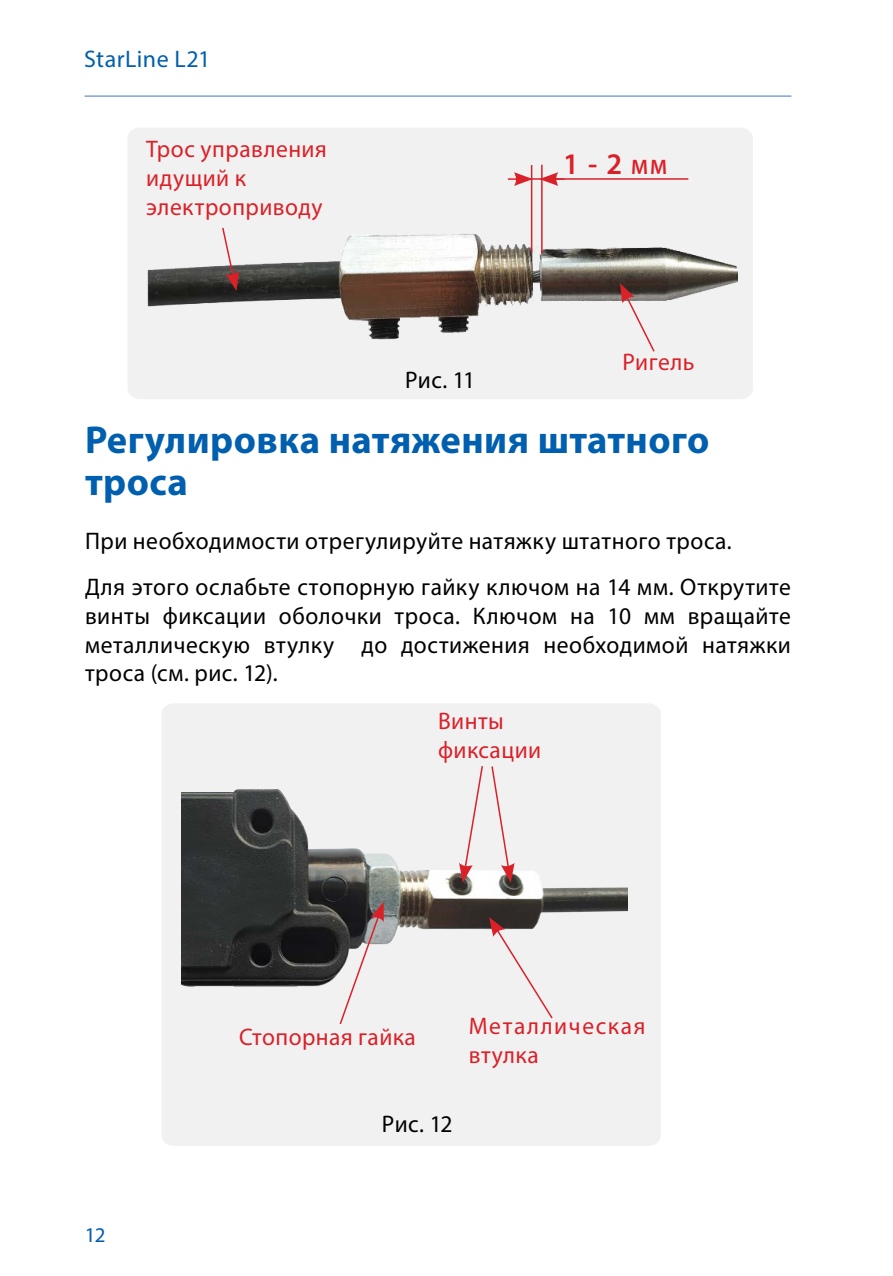
<style>
.page{position:relative;width:893px;height:1276px;background:#fff}
.page>*{position:absolute;margin:0;border:0;box-sizing:border-box;transform-origin:0 0}
.t1{font:700 39px/42px "Myriad Pro";letter-spacing:.01em;color:#005fae}
.t2{font:600 30px "Myriad Pro";color:#da2128}
.t3{font:24px/28.8px "Myriad Pro";letter-spacing:.02em;color:#000}
.t4{font:24px/28.8px "Myriad Pro";letter-spacing:.02em;color:#da2128}
.t5{font:24px/28.8px "Myriad Pro";letter-spacing:.065em;color:#da2128}
.t6{font:24px "Myriad Pro";letter-spacing:.02em;color:#005fae}
.t7{font:21px "Myriad Pro";color:#005fae}
.s1{font-size:21px}
</style>
<div class="page">
<hr style="left:85px;top:95px;width:706px;height:2px;background:#80a0d3">
<div style="left:128px;top:128px;width:625px;height:271px;background:#f1f1f2"></div>
<img style="left:146px;top:217px;width:600px;height:136px">
<hr style="left:531px;top:165px;width:1px;height:87px;background:#da2128">
<hr style="left:541px;top:165px;width:2px;height:88px;background:#da2128">
<svg style="left:508px;top:172px;width:25px;height:14px"></svg>
<svg style="left:539px;top:172px;width:25px;height:14px"></svg>
<hr style="left:524px;top:178px;width:164px;height:2px;background:#da2128">
<svg style="left:221px;top:226px;width:18px;height:65px"></svg>
<svg style="left:620px;top:283px;width:36px;height:70px"></svg>
<div style="left:162px;top:704px;width:499px;height:442px;background:#f1f1f2"></div>
<img style="left:181px;top:772px;width:446px;height:253px">
<svg style="left:459px;top:764px;width:25px;height:118px"></svg>
<svg style="left:490px;top:765px;width:25px;height:117px"></svg>
<svg style="left:489px;top:917px;width:65px;height:103px"></svg>
<svg style="left:338px;top:901px;width:46px;height:125px"></svg>
<p class="t6" style="left:84px;top:44px;width:128px">StarLine L21</p>
<p class="t4" style="left:146px;top:134px;width:182px">Трос управления идущий к электроприводу</p>
<p class="t3" style="left:405px;top:365px;width:72px">Рис. 11</p>
<p class="t2" style="left:563px;top:145px;width:105px">1 - 2 <span class="s1">мм</span></p>
<p class="t4" style="left:622px;top:347px;width:74px">Ригель</p>
<h1 class="t1" style="left:85px;top:417px;width:626px">Регулировка натяжения штатного троса</h1>
<p class="t3" style="left:85px;top:518px;width:707px;line-height:45.9px">При необходимости отрегулируйте натяжку штатного троса.<br>Для этого ослабьте стопорную гайку ключом на 14 мм. Открутите</p>
<p class="t3" style="left:85px;top:601px;width:707px;text-align:justify">винты фиксации оболочки троса. Ключом на 10 мм вращайте металлическую втулку до достижения необходимой натяжки троса (см. рис. 12).</p>
<p class="t4" style="left:438px;top:706px;width:105px">Винты фиксации</p>
<p class="t7" style="left:85px;top:1221px;width:22px">12</p>
<p class="t4" style="left:239px;top:1022px;width:178px">Стопорная гайка</p>
<p class="t5" style="left:469px;top:1011px;width:178px">Металлическая втулка</p>
<p class="t3" style="left:382px;top:1109px;width:72px">Рис. 12</p>
</div>
